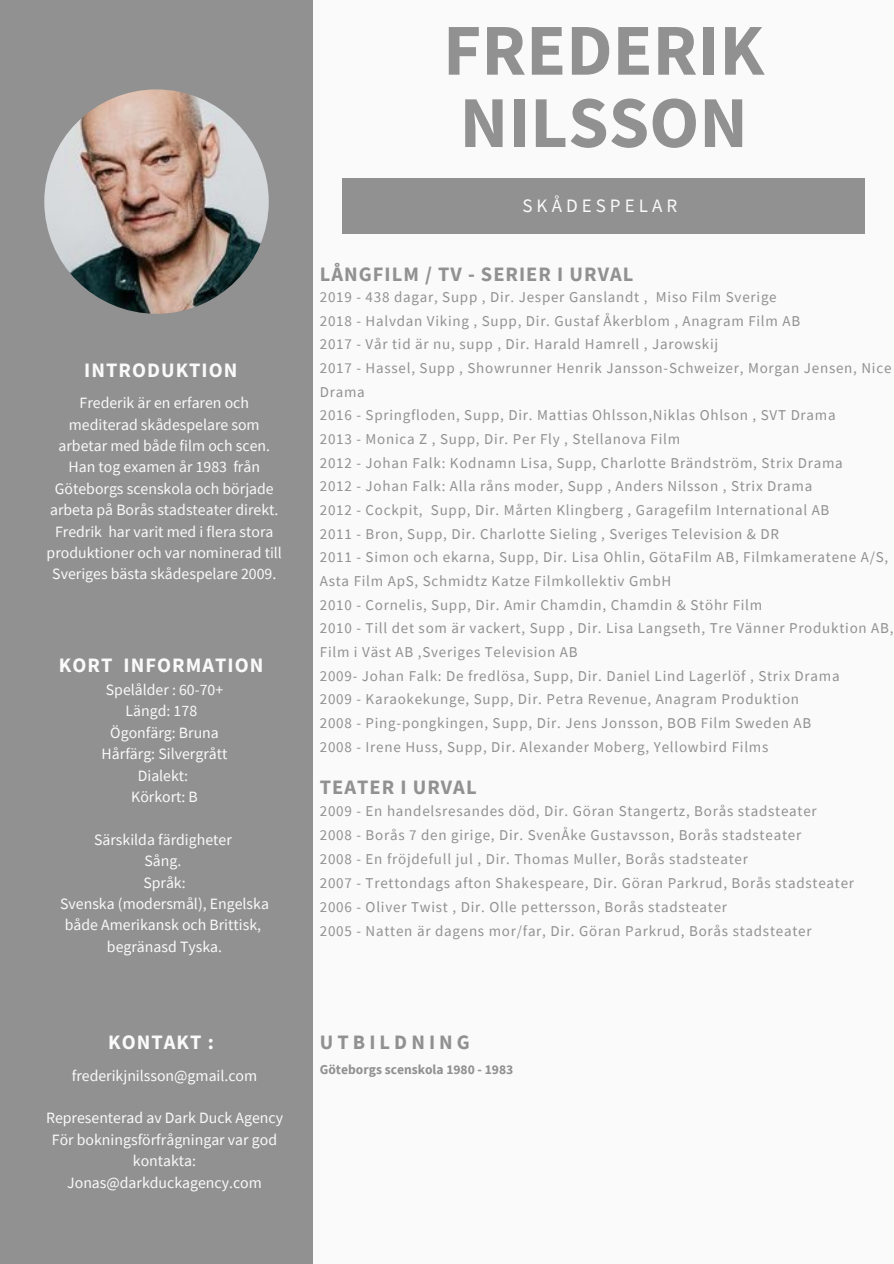
<style>
.page{position:relative;width:894px;height:1264px;background:#fff}
.page>*{position:absolute;margin:0;border:0;box-sizing:border-box;transform-origin:0 0}
.t1{font:700 73.05px/72.3px "Source Sans Pro";color:#919191}
.t2{font:700 20.4px "Source Sans Pro";letter-spacing:.05em;color:#919191}
.t3{font:700 20.4px "Source Sans Pro";letter-spacing:.05em;color:#fafafa}
.t4{font:700 20.4px "Source Sans Pro";letter-spacing:.2em;color:#919191}
.t5{font:19.05px "Source Sans Pro";letter-spacing:.21em;color:#fafafa}
.t6{font:15.75px/21.5px "Source Sans Pro";color:#fafafa;text-align:center}
.t7{font:15px/23.7px "Source Sans Pro";letter-spacing:.05em;color:#919191}
.t8{font:700 13.5px "Source Sans Pro";color:#919191}
</style>
<div class="page">
<div style="left:0;top:0;width:893px;height:1263px;background:#fafafa"></div>
<div style="left:342px;top:178px;width:522px;height:56px;background:#919191"></div>
<div style="left:0;top:0;width:312px;height:1263px;background:#919191"></div>
<img style="left:44px;top:89px;width:225px;height:225px;border-radius:50%">
<h2 class="t3" style="left:84px;top:357px;width:155px">INTRODUKTION</h2>
<p class="t6" style="left:47px;top:392px;width:237px">Frederik är en erfaren och mediterad skådespelare som arbetar med både film och scen.<br>Han tog examen år 1983 från<br>Göteborgs scenskola och började arbeta på Borås stadsteater direkt.<br>Fredrik har varit med i flera stora produktioner och var nominerad till<br>Sveriges bästa skådespelare 2009.</p>
<h2 class="t3" style="left:59px;top:652px;width:206px">KORT INFORMATION</h2>
<p class="t6" style="left:102px;top:678px;width:127px">Spelålder : 60-70+<br>Längd: 178<br>Ögonfärg: Bruna<br>Hårfärg: Silvergrått<br>Dialekt:<br>Körkort: B</p>
<p class="t6" style="left:60px;top:828px;width:210px">Särskilda färdigheter<br>Sång.<br>Språk:<br>Svenska (modersmål), Engelska både Amerikansk och Brittisk, begränasd Tyska.</p>
<h2 class="t3" style="left:108px;top:1029px;width:107px">KONTAKT :</h2>
<p class="t6" style="left:72px;top:1064px;width:187px">frederikjnilsson@gmail.com</p>
<p class="t6" style="left:46px;top:1106px;width:238px">Representerad av Dark Duck Agency<br>För bokningsförfrågningar var god kontakta:<br>Jonas@darkduckagency.com</p>
<h1 class="t1" style="left:443px;top:13px;width:322px">FREDERIK<br>NILSSON</h1>
<p class="t5" style="left:522px;top:193px;width:156px">SKÅDESPELAR</p>
<h2 class="t2" style="left:320px;top:260px;width:315px">LÅNGFILM / TV - SERIER I URVAL</h2>
<p class="t7" style="left:320px;top:285px;width:575px">2019 - 438 dagar, Supp , Dir. Jesper Ganslandt , Miso Film Sverige<br>2018 - Halvdan Viking , Supp, Dir. Gustaf Åkerblom , Anagram Film AB<br>2017 - Vår tid är nu, supp , Dir. Harald Hamrell , Jarowskij<br>2017 - Hassel, Supp , Showrunner Henrik Jansson-Schweizer, Morgan Jensen, Nice Drama<br>2016 - Springfloden, Supp, Dir. Mattias Ohlsson,Niklas Ohlson , SVT Drama<br>2013 - Monica Z , Supp, Dir. Per Fly , Stellanova Film<br>2012 - Johan Falk: Kodnamn Lisa, Supp, Charlotte Brändström, Strix Drama<br>2012 - Johan Falk: Alla råns moder, Supp , Anders Nilsson , Strix Drama<br>2012 - Cockpit, Supp, Dir. Mårten Klingberg , Garagefilm International AB<br>2011 - Bron, Supp, Dir. Charlotte Sieling , Sveriges Television &amp; DR<br>2011 - Simon och ekarna, Supp, Dir. Lisa Ohlin, GötaFilm AB, Filmkameratene A/S, Asta Film ApS, Schmidtz Katze Filmkollektiv GmbH<br>2010 - Cornelis, Supp, Dir. Amir Chamdin, Chamdin &amp; Stöhr Film<br>2010 - Till det som är vackert, Supp , Dir. Lisa Langseth, Tre Vänner Produktion AB, Film i Väst AB ,Sveriges Television AB<br>2009- Johan Falk: De fredlösa, Supp, Dir. Daniel Lind Lagerlöf , Strix Drama<br>2009 - Karaokekunge, Supp, Dir. Petra Revenue, Anagram Produktion<br>2008 - Ping-pongkingen, Supp, Dir. Jens Jonsson, BOB Film Sweden AB<br>2008 - Irene Huss, Supp, Dir. Alexander Moberg, Yellowbird Films</p>
<h2 class="t2" style="left:320px;top:774px;width:158px">TEATER I URVAL</h2>
<p class="t7" style="left:320px;top:799px;width:535px">2009 - En handelsresandes död, Dir. Göran Stangertz, Borås stadsteater<br>2008 - Borås 7 den girige, Dir. SvenÅke Gustavsson, Borås stadsteater<br>2008 - En fröjdefull jul , Dir. Thomas Muller, Borås stadsteater<br>2007 - Trettondags afton Shakespeare, Dir. Göran Parkrud, Borås stadsteater 2006 - Oliver Twist , Dir. Olle pettersson, Borås stadsteater<br>2005 - Natten är dagens mor/far, Dir. Göran Parkrud, Borås stadsteater</p>
<h2 class="t4" style="left:320px;top:1029px;width:151px">UTBILDNING</h2>
<p class="t8" style="left:320px;top:1060px;width:195px">Göteborgs scenskola 1980 - 1983</p>
</div>
